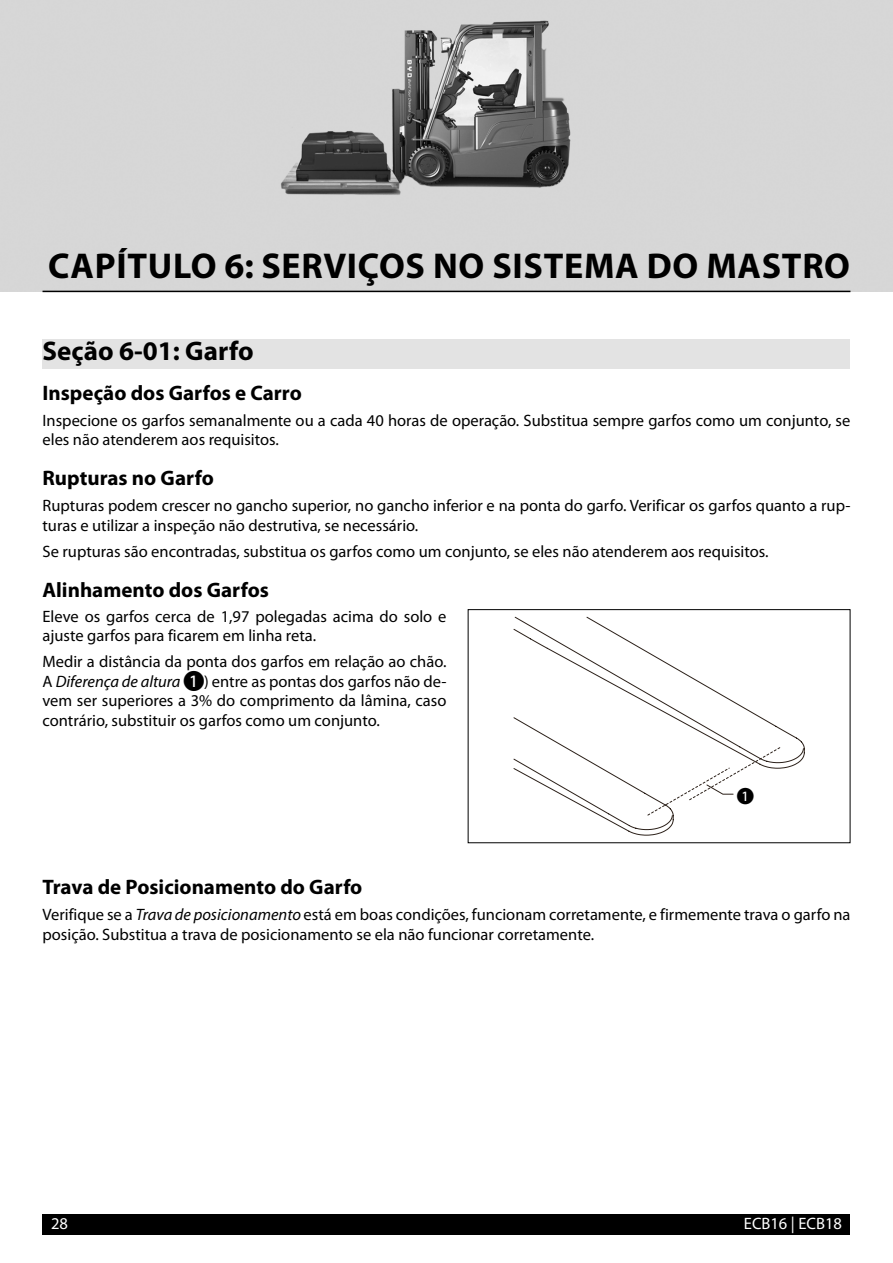
<style>
.page{position:relative;width:893px;height:1263px;background:#fff}
.page>*{position:absolute;margin:0;border:0;box-sizing:border-box;transform-origin:0 0}
.t1{font:700 36px "Myriad Pro";letter-spacing:.02em;color:#000}
.t2{font:700 27px "Myriad Pro";color:#000}
.t3{font:700 21px "Myriad Pro";color:#000}
.t4{font:16.5px/19.5px "Myriad Pro";color:#000}
.t5{font:16.5px "Myriad Pro";color:#fff}
.t6{font:13.5px "Circles";color:#000}
.s1{font-style:italic}
.s2{font-family:"Circles"}
</style>
<div class="page">
<div style="left:43px;top:1214px;width:807px;height:21px;background:#000"></div>
<img style="left:0;top:0;width:893px;height:291px">
<hr style="left:43px;top:291px;width:807px;height:1px;background:#000">
<div style="left:43px;top:340px;width:807px;height:29px;background:#e3e3e3"></div>
<svg style="left:513px;top:617px;width:291px;height:213px"></svg>
<div style="left:468px;top:609px;width:382px;height:234px;border:1px solid #000"></div>
<h1 class="t1" style="left:48px;top:242px;width:804px">CAPÍTULO 6: SERVIÇOS NO SISTEMA DO MASTRO</h1>
<h2 class="t2" style="left:43px;top:333px;width:213px">Seção 6-01: Garfo</h2>
<p class="t3" style="left:43px;top:379px;width:261px">Inspeção dos Garfos e Carro</p>
<p class="t4" style="left:43px;top:410px;width:809px">Inspecione os garfos semanalmente ou a cada 40 horas de operação. Substitua sempre garfos como um conjunto, se eles não atenderem aos requisitos.</p>
<p class="t3" style="left:43px;top:465px;width:173px">Rupturas no Garfo</p>
<p class="t4" style="left:43px;top:496px;width:809px">Rupturas podem crescer no gancho superior, no gancho inferior e na ponta do garfo. Verificar os garfos quanto a rup&shy;turas e utilizar a inspeção não destrutiva, se necessário.</p>
<p class="t4" style="left:43px;top:541px;width:728px">Se rupturas são encontradas, substitua os garfos como um conjunto, se eles não atenderem aos requisitos.</p>
<p class="t3" style="left:43px;top:576px;width:228px">Alinhamento dos Garfos</p>
<p class="t4" style="left:43px;top:606px;width:405px">Eleve os garfos cerca de 1,97 polegadas acima do solo e ajuste garfos para ficarem em linha reta.</p>
<p class="t4" style="left:43px;top:651px;width:405px;text-align:justify">Medir a distância da ponta dos garfos em relação ao chão.<br>A <span class="s1">Diferença de altura</span> <span class="s2">a</span>) entre as pontas dos garfos não de&shy;vem ser superiores a 3% do comprimento da lâmina, caso contrário, substituir os garfos como um conjunto.</p>
<p class="t6" style="left:737px;top:788px;width:18px">a</p>
<p class="t3" style="left:43px;top:873px;width:321px">Trava de Posicionamento do Garfo</p>
<p class="t4" style="left:43px;top:905px;width:809px">Verifique se a <span class="s1">Trava de posicionamento</span> está em boas condições, funcionam corretamente, e firmemente trava o garfo na posição. Substitua a trava de posicionamento se ela não funcionar corretamente.</p>
<p class="t5" style="left:51px;top:1213px;width:18px">28</p>
<p class="t5" style="left:744px;top:1213px;width:100px">ECB16 | ECB18</p>
</div>
